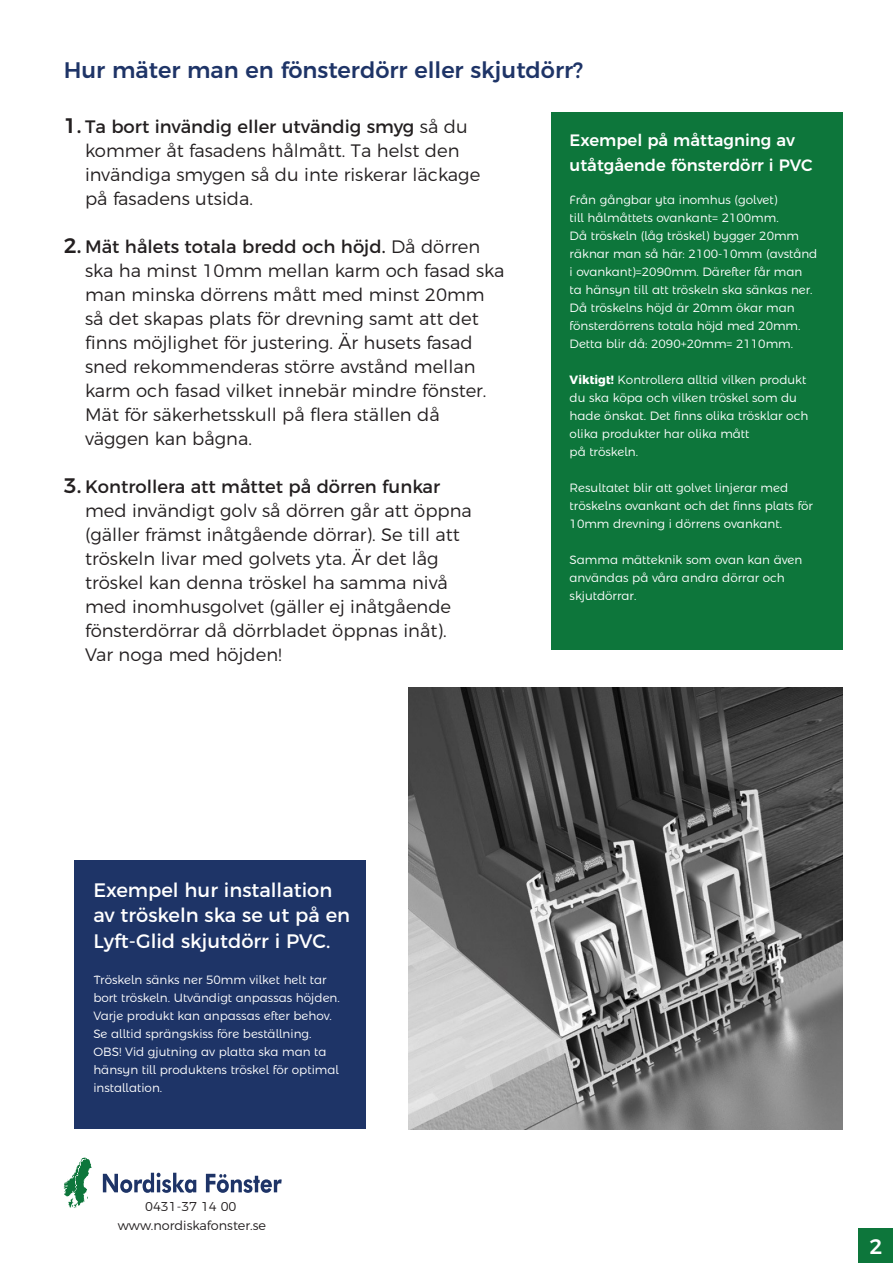
<style>
.page{position:relative;width:893px;height:1263px;background:#fff}
.page>*{position:absolute;margin:0;border:0;box-sizing:border-box;transform-origin:0 0}
.t1{font:500 22.5px "Montserrat";color:#1e3467}
.t2{font:500 21px "Montserrat";color:#231f20}
.t3{font:500 21px "Montserrat";color:#fff}
.t4{font:19.5px/25.5px "Montserrat";color:#fff}
.t5{font:300 18px/24px "Montserrat";color:#231f20}
.t6{font:500 16.5px/25.5px "Montserrat";color:#fff}
.t7{font:300 12.75px "Montserrat";color:#231f20}
.t8{font:300 12px/18px "Montserrat Alternates";color:#fff}
.s1{font-weight:400}
.s2{font-weight:700}
</style>
<div class="page">
<svg style="left:64px;top:1157px;width:28px;height:51px"></svg>
<svg style="left:103px;top:1173px;width:179px;height:20px"></svg>
<div style="left:551px;top:112px;width:292px;height:538px;background:#0d763b"></div>
<img style="left:408px;top:688px;width:435px;height:441px">
<div style="left:74px;top:860px;width:292px;height:269px;background:#1e3467"></div>
<div style="left:859px;top:1229px;width:34px;height:34px;background:#0d763b"></div>
<p class="t1" style="left:64px;top:52px;width:521px">Hur mäter man en fönsterdörr eller skjutdörr?</p>
<p class="t5" style="left:85px;top:113px;width:397px"><span class="s1">Ta bort invändig eller utvändig smyg</span> så du kommer åt fasadens hålmått. Ta helst den invändiga smygen så du inte riskerar läckage på fasadens utsida.</p>
<p class="t5" style="left:85px;top:233px;width:421px"><span class="s1">Mät hålets totala bredd och höjd.</span> Då dörren ska ha minst 10mm mellan karm och fasad ska man minska dörrens mått med minst 20mm så det skapas plats för drevning samt att det finns möjlighet för justering. Är husets fasad sned rekommenderas större avstånd mellan karm och fasad vilket innebär mindre fönster.<br>Mät för säkerhetsskull på flera ställen då väggen kan bågna.</p>
<p class="t5" style="left:85px;top:473px;width:388px"><span class="s1">Kontrollera att måttet på dörren funkar </span>med invändigt golv så dörren går att öppna (gäller främst inåtgående dörrar). Se till att tröskeln livar med golvets yta. Är det låg tröskel kan denna tröskel ha samma nivå med inomhusgolvet (gäller ej inåtgående fönsterdörrar då dörrbladet öppnas inåt).<br>Var noga med höjden!</p>
<p class="t2" style="left:64px;top:108px;width:19px">1.</p>
<p class="t6" style="left:570px;top:126px;width:245px">Exempel på måttagning av utåtgående fönsterdörr i PVC</p>
<p class="t8" style="left:570px;top:189px;width:249px">Från gångbar yta inomhus (golvet)<br>till hålmåttets ovankant= 2100mm.<br>Då tröskeln (låg tröskel) bygger 20mm räknar man så här: 2100-10mm (avstånd i ovankant)=2090mm. Därefter får man ta hänsyn till att tröskeln ska sänkas ner.<br>Då tröskelns höjd är 20mm ökar man fönsterdörrens totala höjd med 20mm.<br>Detta blir då: 2090+20mm= 2110mm.</p>
<p class="t8" style="left:570px;top:369px;width:240px"><span class="s2">Viktigt!</span> Kontrollera alltid vilken produkt du ska köpa och vilken tröskel som du hade önskat. Det finns olika trösklar och olika produkter har olika mått<br>på tröskeln.</p>
<p class="t8" style="left:570px;top:477px;width:245px">Resultatet blir att golvet linjerar med tröskelns ovankant och det finns plats för<br>10mm drevning i dörrens ovankant.</p>
<p class="t8" style="left:570px;top:549px;width:234px">Samma mätteknik som ovan kan även användas på våra andra dörrar och skjutdörrar.</p>
<p class="t2" style="left:64px;top:228px;width:19px">2.</p>
<p class="t2" style="left:64px;top:469px;width:19px">3.</p>
<p class="t4" style="left:93px;top:875px;width:258px">Exempel hur installation av tröskeln ska se ut på en<br>Lyft-Glid skjutdörr i PVC.</p>
<p class="t8" style="left:93px;top:969px;width:248px">Tröskeln sänks ner 50mm vilket helt tar bort tröskeln. Utvändigt anpassas höjden.</p>
<p class="t8" style="left:93px;top:1005px;width:240px">Varje produkt kan anpassas efter behov.<br>Se alltid sprängskiss före beställning.</p>
<p class="t8" style="left:93px;top:1041px;width:247px">OBS! Vid gjutning av platta ska man ta hänsyn till produktens tröskel för optimal installation.</p>
<p class="t7" style="left:145px;top:1197px;width:93px">0431-37 14 00</p>
<p class="t7" style="left:118px;top:1215px;width:150px">www.nordiskafonster.se</p>
<p class="t3" style="left:869px;top:1229px;width:14px">2</p>
</div>
